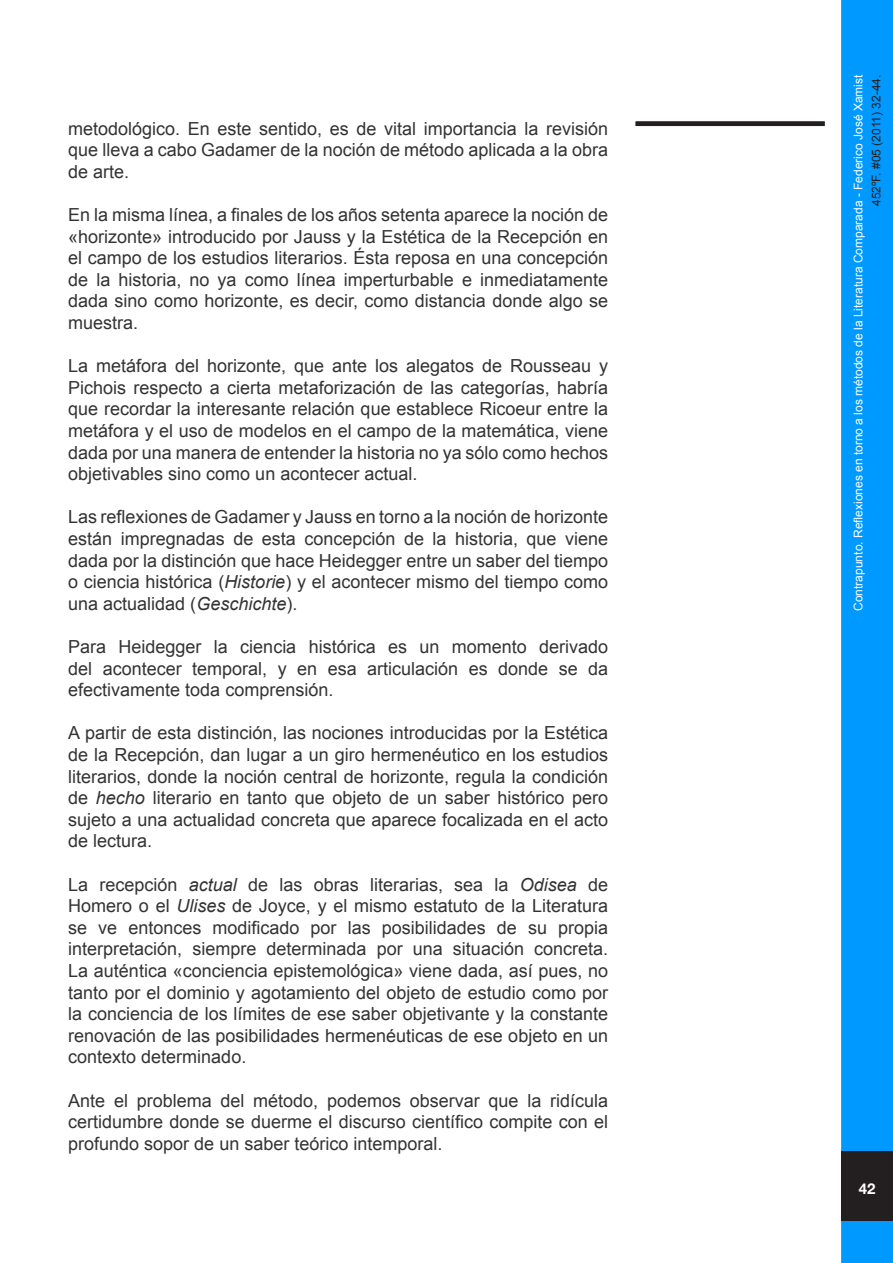
<style>
.page{position:relative;width:893px;height:1263px;background:#fff}
.page>*{position:absolute;margin:0;border:0;box-sizing:border-box;transform-origin:0 0}
.t1{font:18px/21.6px "Arial";color:#333;text-align:justify}
.t2{font:700 15px "Helvetica Neue";color:#fff}
.t3{font:12px "Arial";color:#fff}
.t4{font:12px "Arial";color:#231f20}
.s1{font-style:italic}
</style>
<div class="page">
<div style="left:843px;top:2px;width:48px;height:1259px;background:#09f"></div>
<div style="left:841px;top:0;width:52px;height:1263px;border:3px solid #09f"></div>
<div style="left:841px;top:1151px;width:52px;height:70px;background:#231f20"></div>
<div style="left:636px;top:121px;width:189px;height:5px;background:#231f20"></div>
<p class="t1" style="left:68px;top:118px;width:541px">metodológico. En este sentido, es de vital importancia la revisión que lleva a cabo Gadamer de la noción de método aplicada a la obra de arte.</p>
<p class="t1" style="left:68px;top:204px;width:541px">En la misma línea, a finales de los años setenta aparece la noción de «horizonte» introducido por Jauss y la Estética de la Recepción en el campo de los estudios literarios. Ésta reposa en una concepción de la historia, no ya como línea imperturbable e inmediatamente dada sino como horizonte, es decir, como distancia donde algo se muestra.</p>
<p class="t1" style="left:68px;top:355px;width:541px">La metáfora del horizonte, que ante los alegatos de Rousseau y Pichois respecto a cierta metaforización de las categorías, habría que recordar la interesante relación que establece Ricoeur entre la metáfora y el uso de modelos en el campo de la matemática, viene dada por una manera de entender la historia no ya sólo como hechos objetivables sino como un acontecer actual.</p>
<p class="t1" style="left:68px;top:506px;width:541px">Las reflexiones de Gadamer y Jauss en torno a la noción de horizonte están impregnadas de esta concepción de la historia, que viene dada por la distinción que hace Heidegger entre un saber del tiempo o ciencia histórica (<span class="s1">Historie</span>) y el acontecer mismo del tiempo como una actualidad (<span class="s1">Geschichte</span>).</p>
<p class="t1" style="left:68px;top:636px;width:541px">Para Heidegger la ciencia histórica es un momento derivado del acontecer temporal, y en esa articulación es donde se da efectivamente toda comprensión.</p>
<p class="t1" style="left:68px;top:722px;width:541px">A partir de esta distinción, las nociones introducidas por la Estética de la Recepción, dan lugar a un giro hermenéutico en los estudios literarios, donde la noción central de horizonte, regula la condición de <span class="s1">hecho</span> literario en tanto que objeto de un saber histórico pero sujeto a una actualidad concreta que aparece focalizada en el acto de lectura.</p>
<p class="t1" style="left:68px;top:874px;width:541px">La recepción <span class="s1">actual</span> de las obras literarias, sea la <span class="s1">Odisea</span> de Homero o el <span class="s1">Ulises</span> de Joyce, y el mismo estatuto de la Literatura se ve entonces modificado por las posibilidades de su propia interpretación, siempre determinada por una situación concreta.<br>La auténtica «conciencia epistemológica» viene dada, así pues, no tanto por el dominio y agotamiento del objeto de estudio como por la conciencia de los límites de ese saber objetivante y la constante renovación de las posibilidades hermenéuticas de ese objeto en un contexto determinado.</p>
<p class="t1" style="left:68px;top:1090px;width:541px">Ante el problema del método, podemos observar que la ridícula certidumbre donde se duerme el discurso científico compite con el profundo sopor de un saber teórico intemporal.</p>
<p class="t3" style="left:850px;top:611px;width:538px;rotate:-90deg">Contrapunto. Reflexiones en torno a los métodos de la Literatura Comparada - Federico José Xamist</p>
<p class="t4" style="left:868px;top:206px;width:133px;rotate:-90deg">452ºF. #05 (2011) 32-44.</p>
<p class="t2" style="left:859px;top:1179px;width:18px">42</p>
</div>
